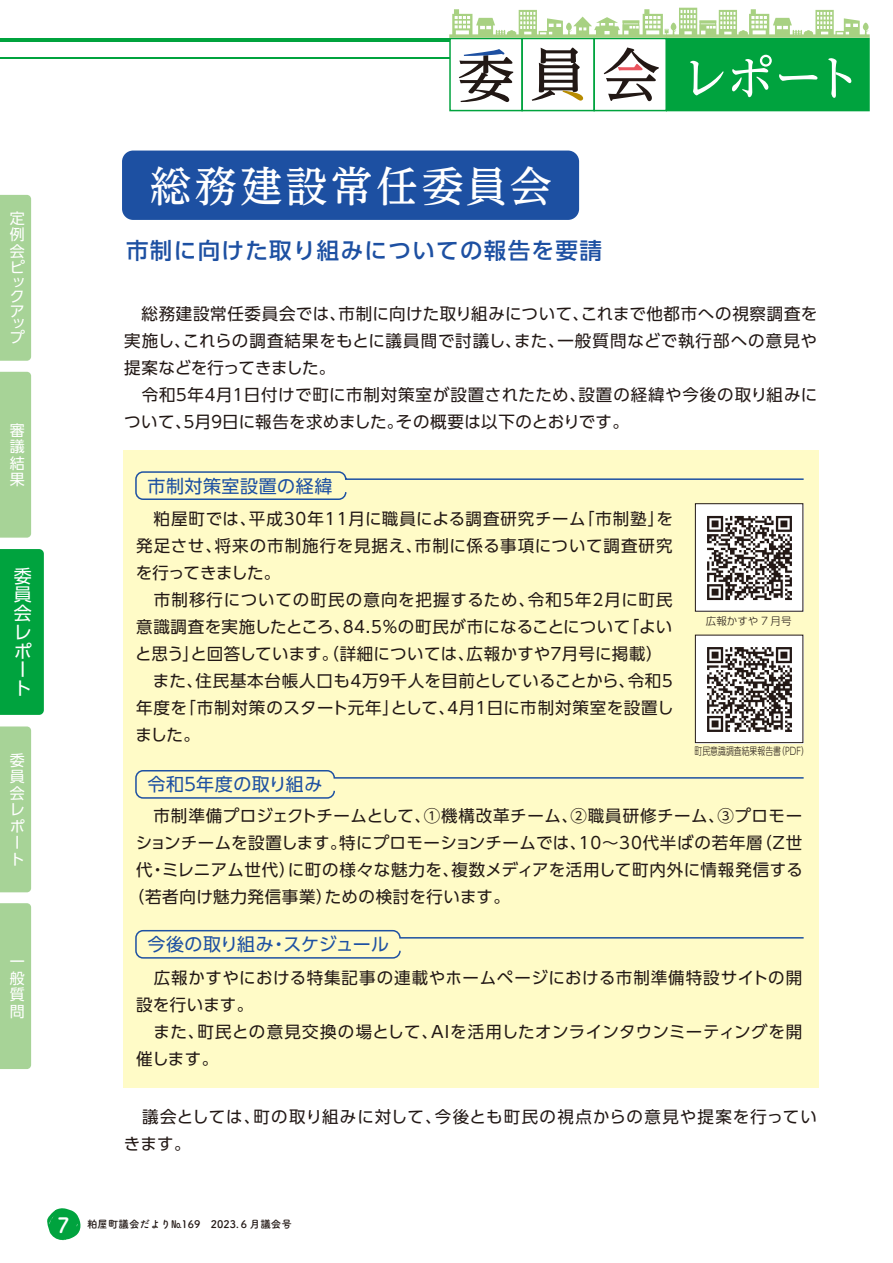
<style>
.page{position:relative;width:893px;height:1263px;background:#fff}
.page>*{position:absolute;margin:0;border:0;box-sizing:border-box;transform-origin:0 0}
.t1{font:500 42px "UD Reimin Pr 6";letter-spacing:.08em;color:#fff}
.t2{font:500 22.5px "UD Shin Go Pr 6";letter-spacing:.06em;color:#1d50a2}
.t3{font:18px "UD Shin Go Pro";letter-spacing:.03em;color:#1d50a2}
.t4{font:18px "UD Shin Go Pro";letter-spacing:-.015em;color:#1d50a2}
.t5{font:18px/18.8px "UD Shin Go Pr 6";color:#fff}
.t6{font:16.5px/27px "UD Shin Go Pro";letter-spacing:.035em;color:#221815}
.t7{font:16.5px/27px "UD Shin Go Pro";letter-spacing:.06em;color:#221815}
.t8{font:15px/16.5px "UD Shin Go Pr 6";color:#fff;text-align:justify}
.t9{font:10.5px "Tsuku A Rd Gothic Std B";color:#221815}
.t10{font:300 10.5px "UD Shin Go Pr 6";color:#221815;scale:.75 1}
.t11{font:300 10.5px "UD Shin Go Pr 6";color:#221815}
.s1{font-size:21px;color:#fff}
</style>
<div class="page">
<hr style="left:0;top:38px;width:450px;height:4px;background:#00a33e">
<hr style="left:0;top:57px;width:450px;height:1px;background:#00a33e">
<svg style="left:47px;top:1208px;width:34px;height:33px"></svg>
<div style="left:0;top:549px;width:44px;height:166px;background:#00a33e"></div>
<div style="left:0;top:195px;width:31px;height:166px;background:#a7d397"></div>
<div style="left:0;top:726px;width:31px;height:166px;background:#a7d397"></div>
<div style="left:0;top:903px;width:31px;height:166px;background:#a7d397"></div>
<div style="left:0;top:372px;width:31px;height:166px;background:#a7d397"></div>
<div style="left:122px;top:151px;width:457px;height:69px;background:#1d50a2;border-radius:11px"></div>
<div style="left:123px;top:451px;width:696px;height:637px;background:#fffbc7"></div>
<div style="left:666px;top:38px;width:204px;height:73px;background:#00a33e"></div>
<svg style="left:459px;top:49px;width:54px;height:53px"></svg>
<svg style="left:690px;top:61px;width:34px;height:34px"></svg>
<svg style="left:779px;top:74px;width:38px;height:7px"></svg>
<svg style="left:532px;top:48px;width:51px;height:53px"></svg>
<svg style="left:604px;top:47px;width:55px;height:54px"></svg>
<svg style="left:732px;top:55px;width:40px;height:42px"></svg>
<svg style="left:828px;top:58px;width:23px;height:40px"></svg>
<div style="left:449px;top:38px;width:74px;height:73px;border:2px solid #00a33e"></div>
<div style="left:521px;top:38px;width:74px;height:73px;border:2px solid #00a33e"></div>
<div style="left:593px;top:38px;width:74px;height:73px;border:2px solid #00a33e"></div>
<svg style="left:449px;top:8px;width:421px;height:30px"></svg>
<img style="left:697px;top:504px;width:107px;height:108px">
<img style="left:697px;top:637px;width:104px;height:104px">
<div style="left:695px;top:635px;width:108px;height:108px;border:1px solid #221815"></div>
<div style="left:695px;top:503px;width:108px;height:109px;border:1px solid #221815"></div>
<div style="left:135px;top:471px;width:211px;height:29px;border:2px solid #1d50a2;border-radius:7px"></div>
<div style="left:135px;top:770px;width:200px;height:29px;border:2px solid #1d50a2;border-radius:7px"></div>
<div style="left:135px;top:930px;width:266px;height:29px;border:2px solid #1d50a2;border-radius:7px"></div>
<p class="t8" style="left:10px;top:210px;width:17px">定例会ピ</p>
<p class="t8" style="left:10px;top:274px;width:16px;line-height:14.5px">ックア</p>
<p class="t8" style="left:10px;top:316px;width:17px;line-height:13.8px">ップ</p>
<p class="t8" style="left:10px;top:421px;width:16px">審議結果</p>
<p class="t5" style="left:14px;top:566px;width:19px">委員会レポート</p>
<p class="t8" style="left:10px;top:751px;width:16px;text-align:left">委員会レポート</p>
<p class="t8" style="left:10px;top:953px;width:16px">一般質問</p>
<h1 class="t1" style="left:149px;top:152px;width:404px">総務建設常任委員会</h1>
<h2 class="t2" style="left:126px;top:232px;width:477px">市制に向けた取り組みについての報告を要請</h2>
<p class="t6" style="left:124px;top:300px;width:695px">　総務建設常任委員会では、市制に向けた取り組みについて、これまで他都市への視察調査を実施し、これらの調査結果をもとに議員間で討議し、また、一般質問などで執行部への意見や提案などを行ってきました。<br>　令和５年４月１日付けで町に市制対策室が設置されたため、設置の経緯や今後の取り組みについて、５月９日に報告を求めました。その概要は以下のとおりです。</p>
<p class="t3" style="left:147px;top:471px;width:186px">市制対策室設置の経緯</p>
<p class="t6" style="left:135px;top:505px;width:542px">　粕屋町では、平成30年11月に職員による調査研究チーム「市制塾」を発足させ、将来の市制施行を見据え、市制に係る事項について調査研究を行ってきました。<br>　市制移行についての町民の意向を把握するため、令和5年2月に町民意識調査を実施したところ、84.5％の町民が市になることについて「よいと思う」と回答しています。（詳細については、広報かすや７月号に掲載）　また、住民基本台帳人口も4万９千人を目前としていることから、令和５年度を「市制対策のスタート元年」として、４月１日に市制対策室を設置しました。</p>
<p class="t3" style="left:147px;top:770px;width:176px">令和５年度の取り組み</p>
<p class="t11" style="left:706px;top:612px;width:87px">広報かすや 7 月号</p>
<p class="t10" style="left:694px;top:742px;width:154px">町民意識調査結果報告書（PDF）</p>
<p class="t6" style="left:136px;top:802px;width:667px">　市制準備プロジェクトチームとして、①機構改革チーム、②職員研修チーム、③プロモー</p>
<p class="t6" style="left:136px;top:829px;width:668px">ションチームを設置します。特にプロモーションチームでは、10～30代半ばの若年層（Ｚ世</p>
<p class="t6" style="left:136px;top:856px;width:668px">代・ミレニアム世代）に町の様々な魅力を、複数メディアを活用して町内外に情報発信する</p>
<p class="t6" style="left:128px;top:883px;width:383px">（若者向け魅力発信事業）ための検討を行います。</p>
<p class="t4" style="left:147px;top:930px;width:243px">今後の取り組み・スケジュール</p>
<p class="t6" style="left:136px;top:964px;width:668px">　広報かすやにおける特集記事の連載やホームページにおける市制準備特設サイトの開設を行います。<br>　また、町民との意見交換の場として、ＡＩを活用したオンラインタウンミーティングを開催します。</p>
<p class="t7" style="left:124px;top:1103px;width:695px">　議会としては、町の取り組みに対して、今後とも町民の視点からの意見や提案を行っていきます。</p>
<p class="t9" style="left:57px;top:1216px;width:236px"><span class="s1">7</span> 粕屋町議会だより№169　2023. 6 月議会号</p>
</div>
